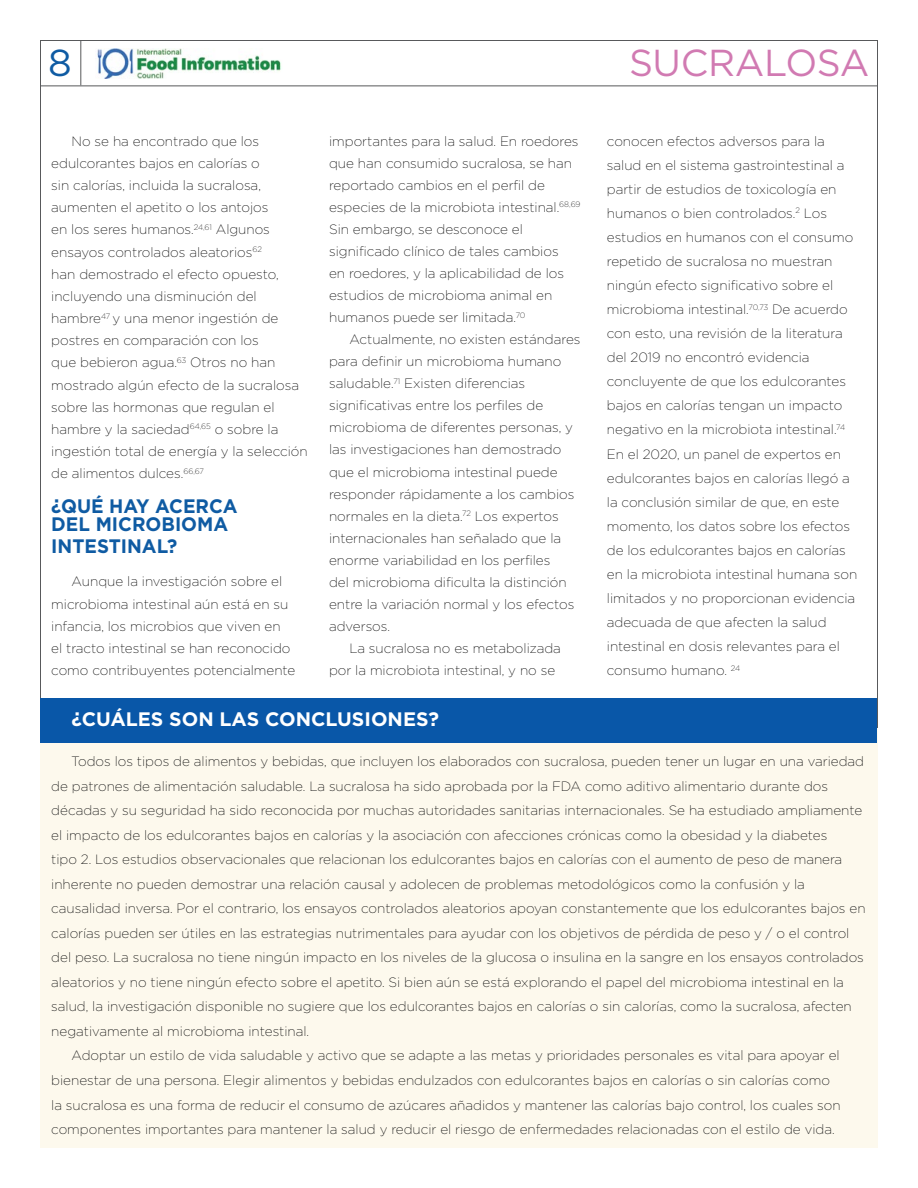
<style>
.page{position:relative;width:918px;height:1188px;background:#fff}
.page>*{position:absolute;margin:0;border:0;box-sizing:border-box;transform-origin:0 0}
.t1{font:37.5px "Gotham";letter-spacing:-.01em;color:#d17ab2}
.t2{font:37.5px "Gotham";color:#0f5ba3}
.t3{font:700 19.5px/18.5px "Gotham";color:#0f5ba3;scale:.96 1}
.t4{font:700 19.5px "Gotham";color:#fff}
.t5{font:200 13.5px/22px "Gotham";color:#000}
</style>
<div class="page">
<hr style="left:40px;top:86px;width:838px;height:1px;background:#58595b">
<hr style="left:81px;top:40px;width:1px;height:45px;background:#58595b">
<img style="left:97px;top:49px;width:184px;height:29px">
<div style="left:40px;top:728px;width:838px;height:420px;background:#fdf9ed"></div>
<div style="left:40px;top:698px;width:838px;height:45px;background:#0957a8"></div>
<h1 class="t2" style="left:48px;top:39px;width:25px">8</h1>
<h1 class="t1" style="left:629px;top:39px;width:242px">SUCRALOSA</h1>
<p class="t5" style="left:51px;top:129px;width:258px;text-indent:20px">No se ha encontrado que los edulcorantes bajos en calorías o<br>sin calorías, incluida la sucralosa, aumenten el apetito o los antojos<br>en los seres humanos.<sup>24,61</sup> Algunos ensayos controlados aleatorios<sup>62<br></sup>han demostrado el efecto opuesto, incluyendo una disminución del hambre<sup>47</sup> y una menor ingestión de postres en comparación con los<br>que bebieron agua.<sup>63</sup> Otros no han mostrado algún efecto de la sucralosa sobre las hormonas que regulan el hambre y la saciedad<sup>64,65</sup> o sobre la ingestión total de energía y la selección de alimentos dulces.<sup>66,67</sup></p>
<h2 class="t3" style="left:51px;top:497px;width:196px">¿QUÉ HAY ACERCA<br>DEL MICROBIOMA</h2>
<h2 class="t3" style="left:51px;top:537px;width:133px">INTESTINAL?</h2>
<p class="t5" style="left:51px;top:570px;width:246px;text-indent:20px">Aunque la investigación sobre el microbioma intestinal aún está en su infancia, los microbios que viven en<br>el tracto intestinal se han reconocido como contribuyentes potencialmente</p>
<p class="t5" style="left:329px;top:130px;width:253px">importantes para la salud. En roedores que han consumido sucralosa, se han reportado cambios en el perfil de especies de la microbiota intestinal.<sup>68,69<br></sup>Sin embargo, se desconoce el significado clínico de tales cambios<br>en roedores, y la aplicabilidad de los estudios de microbioma animal en humanos puede ser limitada.<sup>70</sup></p>
<p class="t5" style="left:329px;top:328px;width:253px;text-indent:20px">Actualmente, no existen estándares para definir un microbioma humano saludable.<sup>71</sup> Existen diferencias significativas entre los perfiles de microbioma de diferentes personas, y las investigaciones han demostrado que el microbioma intestinal puede responder rápidamente a los cambios normales en la dieta.<sup>72</sup> Los expertos internacionales han señalado que la enorme variabilidad en los perfiles<br>del microbioma dificulta la distinción entre la variación normal y los efectos adversos.</p>
<p class="t5" style="left:329px;top:637px;width:233px;text-indent:20px">La sucralosa no es metabolizada por la microbiota intestinal, y no se</p>
<p class="t5" style="left:607px;top:129px;width:252px;line-height:24px">conocen efectos adversos para la salud en el sistema gastrointestinal a partir de estudios de toxicología en humanos o bien controlados.<sup>2</sup> Los estudios en humanos con el consumo repetido de sucralosa no muestran ningún efecto significativo sobre el microbioma intestinal.<sup>70,73</sup> De acuerdo con esto, una revisión de la literatura del 2019 no encontró evidencia concluyente de que los edulcorantes bajos en calorías tengan un impacto negativo en la microbiota intestinal.<sup>74<br></sup>En el 2020, un panel de expertos en edulcorantes bajos en calorías llegó a la conclusión similar de que, en este momento, los datos sobre los efectos de los edulcorantes bajos en calorías en la microbiota intestinal humana son limitados y no proporcionan evidencia adecuada de que afecten la salud intestinal en dosis relevantes para el consumo humano. <sup>24</sup></p>
<h2 class="t4" style="left:72px;top:706px;width:369px">¿CUÁLES SON LAS CONCLUSIONES?</h2>
<p class="t5" style="left:72px;top:750px;width:794px">Todos los tipos de alimentos y bebidas, que incluyen los elaborados con sucralosa, pueden tener un lugar en una variedad</p>
<p class="t5" style="left:51px;top:775px;width:778px">de patrones de alimentación saludable. La sucralosa ha sido aprobada por la FDA como aditivo alimentario durante dos</p>
<p class="t5" style="left:51px;top:799px;width:813px">décadas y su seguridad ha sido reconocida por muchas autoridades sanitarias internacionales. Se ha estudiado ampliamente</p>
<p class="t5" style="left:51px;top:824px;width:778px">el impacto de los edulcorantes bajos en calorías y la asociación con afecciones crónicas como la obesidad y la diabetes</p>
<p class="t5" style="left:51px;top:848px;width:793px">tipo 2. Los estudios observacionales que relacionan los edulcorantes bajos en calorías con el aumento de peso de manera</p>
<p class="t5" style="left:51px;top:873px;width:755px">inherente no pueden demostrar una relación causal y adolecen de problemas metodológicos como la confusión y la</p>
<p class="t5" style="left:51px;top:897px;width:816px">causalidad inversa. Por el contrario, los ensayos controlados aleatorios apoyan constantemente que los edulcorantes bajos en</p>
<p class="t5" style="left:51px;top:922px;width:800px">calorías pueden ser útiles en las estrategias nutrimentales para ayudar con los objetivos de pérdida de peso y / o el control</p>
<p class="t5" style="left:51px;top:946px;width:814px">del peso. La sucralosa no tiene ningún impacto en los niveles de la glucosa o insulina en la sangre en los ensayos controlados</p>
<p class="t5" style="left:51px;top:971px;width:794px">aleatorios y no tiene ningún efecto sobre el apetito. Si bien aún se está explorando el papel del microbioma intestinal en la</p>
<p class="t5" style="left:51px;top:995px;width:802px">salud, la investigación disponible no sugiere que los edulcorantes bajos en calorías o sin calorías, como la sucralosa, afecten</p>
<p class="t5" style="left:51px;top:1020px;width:259px">negativamente al microbioma intestinal.</p>
<p class="t5" style="left:72px;top:1044px;width:770px">Adoptar un estilo de vida saludable y activo que se adapte a las metas y prioridades personales es vital para apoyar el</p>
<p class="t5" style="left:51px;top:1069px;width:780px">bienestar de una persona. Elegir alimentos y bebidas endulzados con edulcorantes bajos en calorías o sin calorías como</p>
<p class="t5" style="left:51px;top:1093px;width:791px">la sucralosa es una forma de reducir el consumo de azúcares añadidos y mantener las calorías bajo control, los cuales son</p>
<p class="t5" style="left:51px;top:1118px;width:785px">componentes importantes para mantener la salud y reducir el riesgo de enfermedades relacionadas con el estilo de vida.</p>
</div>
